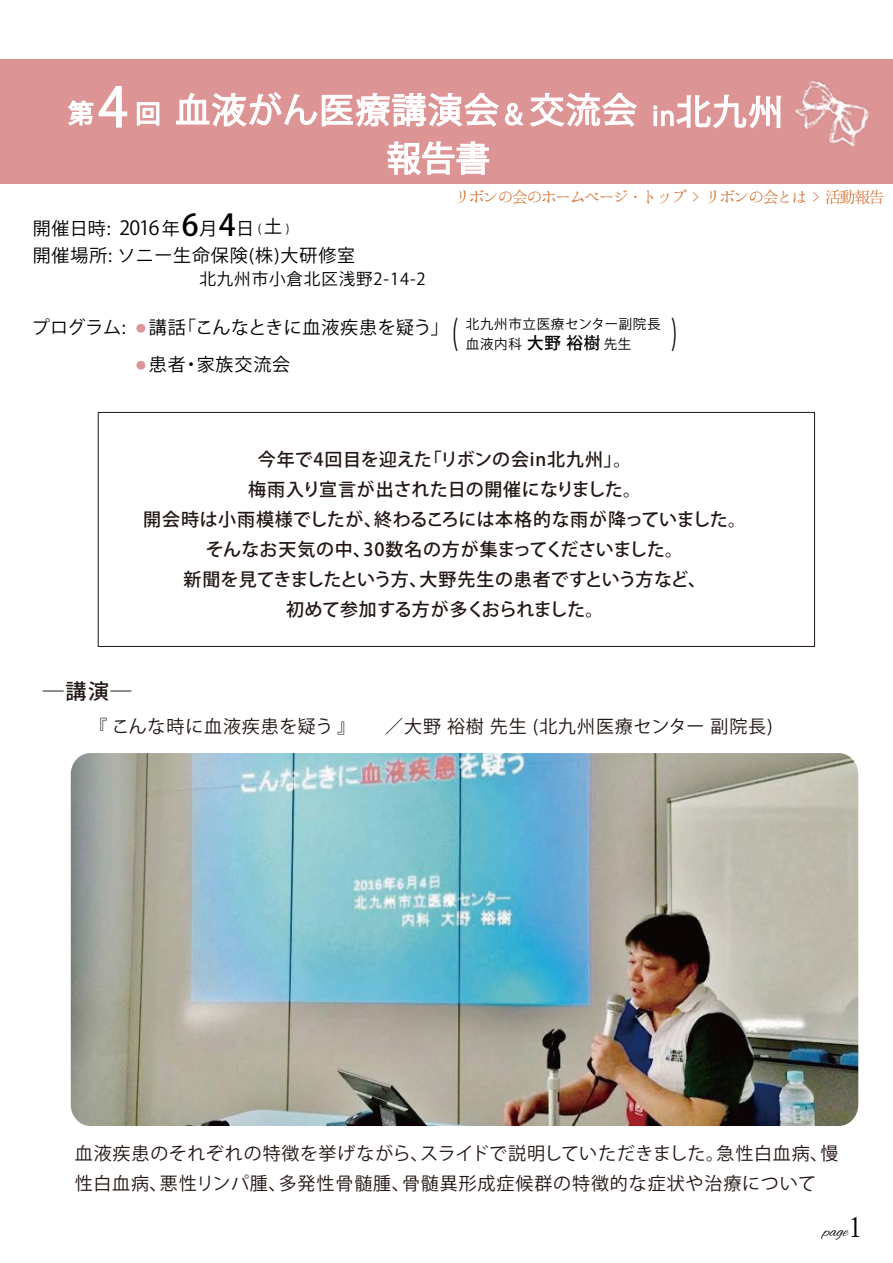
<style>
.page{position:relative;width:893px;height:1263px;background:#fff}
.page>*{position:absolute;margin:0;border:0;box-sizing:border-box;transform-origin:0 0}
.t1{font:53.55px "Koz Go Pr 6 N";color:#fff}
.t2{font:35.85px "Koz Go Pro";color:#000;scale:.5 1}
.t3{font:34.5px/48.4px "Koz Go Pr 6 N";letter-spacing:.05em;color:#fff}
.t4{font:300 27.75px "Koz Min Pr 6 N";color:#000}
.t5{font:27px "Koz Go Pr 6 N";color:#fff}
.t6{font:25.5px "Koz Go Pr 6 N";color:#fff}
.t7{font:500 21px "Koz Go Pro";color:#221714}
.t8{font:19.5px "Koz Go Pro";color:#000}
.t9{font:500 18px/30px "Koz Go Pro";letter-spacing:.005em;color:#221714;text-align:center}
.t10{font:18px/30px "Koz Go Pro";letter-spacing:.05em;color:#221714}
.t11{font:18px/27.6px "Koz Go Pro";letter-spacing:.05em;color:#000}
.t12{font:18px "Koz Go Pro";letter-spacing:.03em;color:#000}
.t13{font:17.55px "Alex Brush";color:#000}
.t14{font:16.65px "Koz Go Pro";letter-spacing:.05em;color:#000}
.t15{font:500 16.5px "Koz Go Pro";color:#000}
.t16{font:16.05px "Hannari Mincho";letter-spacing:-.1em;color:#d37538}
.t17{font:13.5px/20.4px "Koz Go Pro";letter-spacing:.05em;color:#000}
.t18{font:12px "Koz Go Pro";color:#000}
.t19{font:9.75px "Koz Go Pro";color:#dd9495}
.s1{font-size:25.5px}
.s2{font-size:18px}
.s3{font-weight:500;font-size:30px}
.s4{font-weight:400;font-size:13.5px}
</style>
<div class="page">
<div style="left:0;top:59px;width:893px;height:125px;background:#dd9495"></div>
<svg style="left:136px;top:102px;width:24px;height:24px"></svg>
<svg style="left:387px;top:141px;width:103px;height:34px"></svg>
<img style="left:795px;top:80px;width:75px;height:67px">
<svg style="left:68px;top:86px;width:60px;height:42px"></svg>
<svg style="left:176px;top:92px;width:461px;height:35px"></svg>
<svg style="left:653px;top:94px;width:129px;height:35px"></svg>
<img style="left:71px;top:753px;width:787px;height:373px">
<div style="left:98px;top:412px;width:717px;height:235px;border:1px solid #221714"></div>
<h1 class="t1" style="left:98px;top:77px;width:31px">4</h1>
<h3 class="t3" style="left:387px;top:87px;width:398px;text-indent:-251px"><span class="s1">回</span>血液がん医療講演会 交流会 北九州報告書</h3>
<p class="t16" style="left:454px;top:189px;width:432px">リボンの会のホームページ・トップ &gt; リボンの会とは &gt; 活動報告</p>
<h3 class="t5" style="left:505px;top:99px;width:19px">&amp;</h3>
<h3 class="t6" style="left:652px;top:102px;width:24px">in</h3>
<p class="t8" style="left:120px;top:215px;width:164px">2016<span class="s2">年</span><span class="s3">6</span><span class="s2">月</span><span class="s3">4</span><span class="s2">日土</span></p>
<p class="t11" style="left:33px;top:215px;width:324px">開催日時:<br>開催場所: ソニー生命保険(株)大研修室</p>
<p class="t18" style="left:258px;top:221px;width:5px">(</p>
<p class="t18" style="left:286px;top:221px;width:5px">)</p>
<p class="t18" style="left:296px;top:247px;width:13px">・</p>
<p class="t14" style="left:199px;top:268px;width:228px">北九州市小倉北区浅野2-14-2</p>
<p class="t11" style="left:32px;top:314px;width:95px">プログラム:</p>
<p class="t12" style="left:149px;top:316px;width:301px">講話「こんなときに血液疾患を疑う」</p>
<p class="t19" style="left:136px;top:322px;width:11px">●</p>
<p class="t19" style="left:136px;top:359px;width:11px">●</p>
<p class="t11" style="left:149px;top:351px;width:143px">患者・家族交流会</p>
<p class="t17" style="left:466px;top:314px;width:196px">北九州市立医療センター副院長血液内科</p>
<h2 class="t2" style="left:453px;top:310px;width:50px">(　</h2>
<h2 class="t2" style="left:671px;top:310px;width:13px">)</h2>
<p class="t15" style="left:527px;top:333px;width:106px">大野 裕樹<span class="s4">先生</span></p>
<p class="t9" style="left:143px;top:445px;width:604px">今年で4回目を迎えた「リボンの会in北九州」。<br>梅雨入り宣言が出された日の開催になりました。<br>開会時は小雨模様でしたが、終わるころには本格的な雨が降っていました。そんなお天気の中、30数名の方が集まってくださいました。<br>新聞を見てきましたという方、大野先生の患者ですという方など、<br>初めて参加する方が多くおられました。</p>
<p class="t7" style="left:43px;top:678px;width:90px">―講演―</p>
<p class="t10" style="left:90px;top:712px;width:685px">『こんな時に血液疾患を疑う』　　／大野 裕樹 先生 (北九州医療センター 副院長)</p>
<p class="t10" style="left:75px;top:1139px;width:765px">血液疾患のそれぞれの特徴を挙げながら、スライドで説明していただきました。急性白血病、慢性白血病、悪性リンパ腫、多発性骨髄腫、骨髄異形成症候群の特徴的な症状や治療について</p>
<h3 class="t4" style="left:847px;top:1211px;width:18px">1</h3>
<p class="t13" style="left:823px;top:1221px;width:26px">page</p>
</div>
